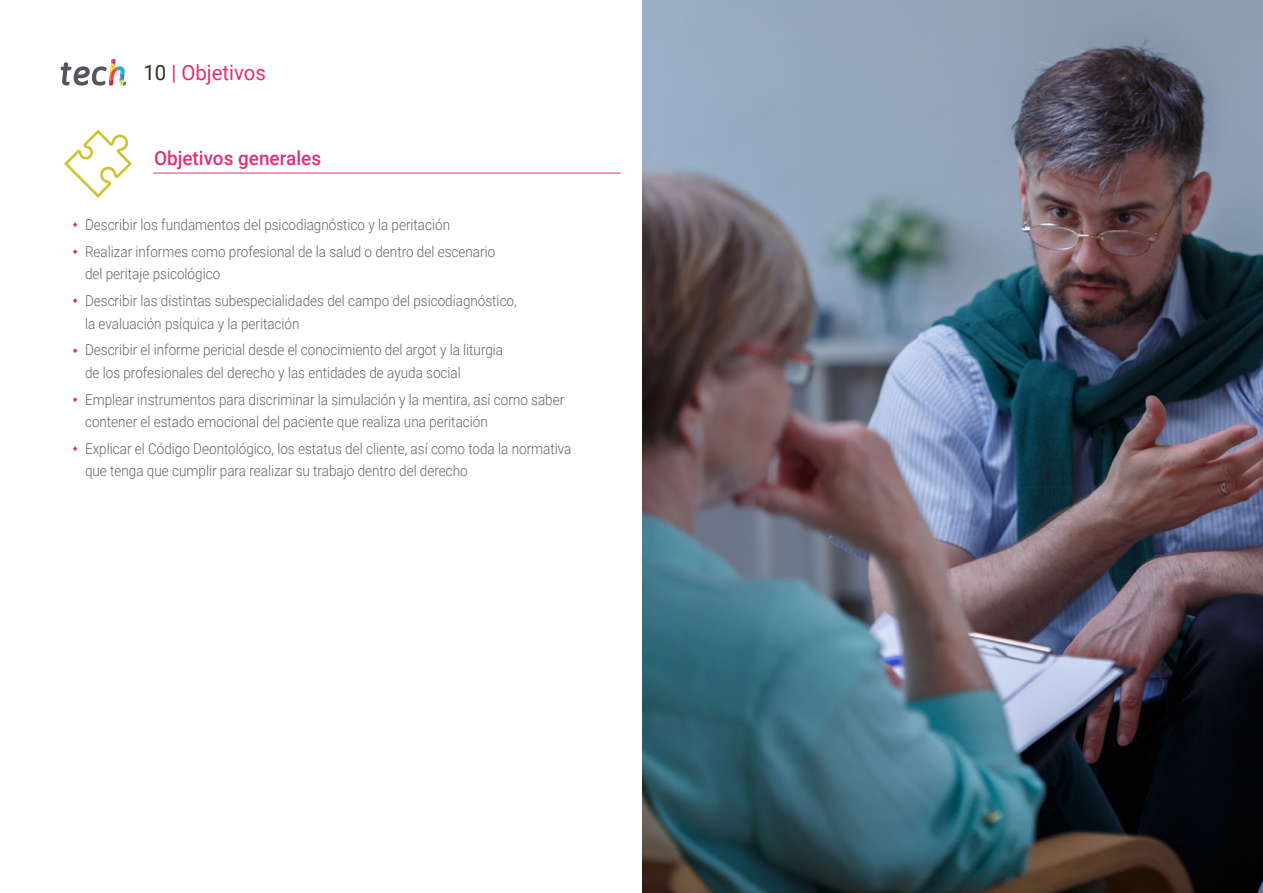
<style>
.page{position:relative;width:1263px;height:893px;background:#fff}
.page>*{position:absolute;margin:0;border:0;box-sizing:border-box;transform-origin:0 0}
.t1{font:21px "Roboto";color:#df3174}
.t2{font:500 19.5px "Roboto";color:#df3174}
.t3{font:300 15px/26.7px "Roboto";color:#61646a;scale:.9 1}
.s1{color:#312e20}
.s2{color:#dc3072}
</style>
<div class="page">
<hr style="left:153px;top:173px;width:468px;height:1px;background:#df3174">
<svg style="left:64px;top:130px;width:68px;height:68px"></svg>
<img style="left:642px;top:0;width:621px;height:893px">
<svg style="left:61px;top:59px;width:65px;height:27px"></svg>
<h1 class="t1" style="left:144px;top:57px;width:124px"><span class="s1">10</span> <span class="s2">| O</span>bjetivos</h1>
<h2 class="t2" style="left:154px;top:144px;width:169px">Objetivos generales</h2>
<p class="t3" style="left:85px;top:211px;width:457px">Describir los fundamentos del psicodiagnóstico y la peritación<br>Realizar informes como profesional de la salud o dentro del escenario</p>
<p class="t3" style="left:85px;top:260px;width:481px">del peritaje psicológico<br>Describir las distintas subespecialidades del campo del psicodiagnóstico,</p>
<p class="t3" style="left:85px;top:309px;width:466px">la evaluación psíquica y la peritación<br>Describir el informe pericial desde el conocimiento del argot y la liturgia</p>
<p class="t3" style="left:85px;top:359px;width:534px">de los profesionales del derecho y las entidades de ayuda social<br>Emplear instrumentos para discriminar la simulación y la mentira, así como saber</p>
<p class="t3" style="left:85px;top:408px;width:542px">contener el estado emocional del paciente que realiza una peritación<br>Explicar el Código Deontológico, los estatus del cliente, así como toda la normativa</p>
<p class="t3" style="left:85px;top:457px;width:427px">que tenga que cumplir para realizar su trabajo dentro del derecho</p>
</div>
